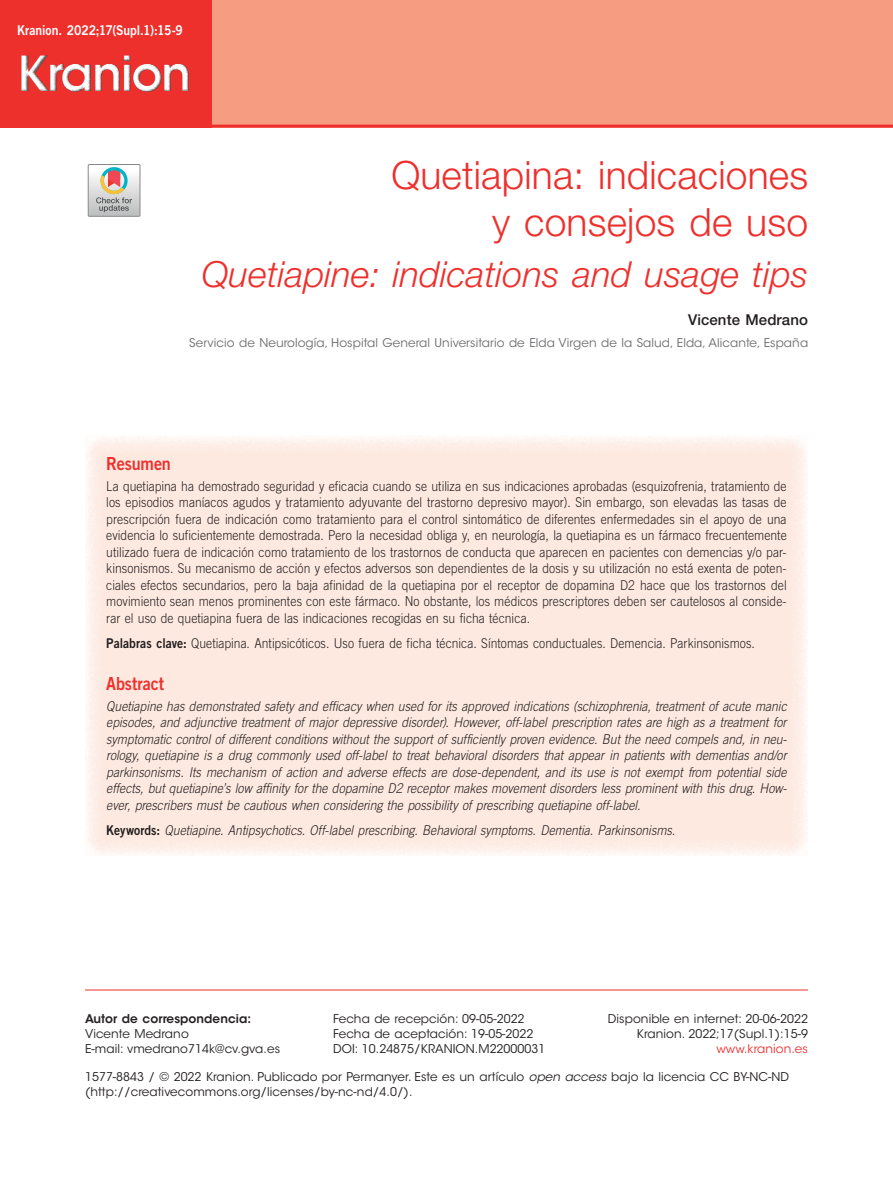
<style>
.page{position:relative;width:893px;height:1191px;background:#fff}
.page>*{position:absolute;margin:0;border:0;box-sizing:border-box;transform-origin:0 0}
.t1{font:600 48.15px "ITC Avant Garde Std";letter-spacing:-.04em;color:#fff}
.t2{font:300 39px/46.8px "Helvetica Neue LT Std";letter-spacing:.005em;color:#ee302d;text-align:right}
.t3{font:italic 300 36px "Helvetica Neue LT Std";letter-spacing:.005em;color:#ee302d}
.t4{font:18px "Trade Gothic LT Std Bd 2";letter-spacing:-.005em;color:#ee302d;scale:.9 1}
.t5{font:500 15px "Helvetica Neue LT Std";letter-spacing:.005em;color:#231f20}
.t6{font:300 13.5px/16.5px "Trade Gothic LT Std";letter-spacing:.005em;color:#231f20;text-align:justify;scale:.9 1}
.t7{font:italic 300 13.5px/16.5px "Trade Gothic LT Std";color:#231f20;text-align:justify;scale:.9 1}
.t8{font:13.5px "Trade Gothic LT Std Bd 2";letter-spacing:-.005em;color:#fff;scale:.9 1}
.t9{font:12px/15px "ITC Avant Garde Std";letter-spacing:.005em;color:#231f20}
.t10{font:12px "ITC Avant Garde Std";letter-spacing:.005em;color:#6c6d70}
.t11{font:600 12px "ITC Avant Garde Std";letter-spacing:.005em;color:#231f20}
.t12{font:12px "ITC Avant Garde Std";letter-spacing:.005em;color:#ee302d}
.s1{font-family:"Trade Gothic LT Std Bd 2";font-weight:400}
.s2{font-family:"Trade Gothic LT Std Bd 2";font-weight:400;font-style:normal}
.s3{font-style:italic}
</style>
<div class="page">
<div style="left:0;top:0;width:213px;height:128px;background:#ee302d"></div>
<div style="left:213px;top:0;width:680px;height:128px;background:#f69c81"></div>
<div style="left:10px;top:42px;width:240px;height:62px;background:#231f20;opacity:.75"></div>
<div style="left:85px;top:435px;width:723px;height:421px;background:#fde9e0"></div>
<hr style="left:85px;top:989px;width:723px;height:1px;background:#ee302d">
<svg style="left:88px;top:164px;width:52px;height:52px"></svg>
<hr style="left:0;top:125px;width:893px;height:3px;background:#ee302d">
<p class="t8" style="left:17px;top:22px;width:186px">Kranion. 2022;17(Supl.1):15-9</p>
<h1 class="t1" style="left:17px;top:43px;width:176px">Kranion</h1>
<h2 class="t2" style="left:391px;top:151px;width:418px">Quetiapina: indicaciones y consejos de uso</h2>
<h3 class="t3" style="left:202px;top:252px;width:608px">Quetiapine: indications and usage tips</h3>
<p class="t5" style="left:688px;top:310px;width:121px">Vicente Medrano</p>
<p class="t10" style="left:189px;top:335px;width:620px">Servicio de Neurología, Hospital General Universitario de Elda Virgen de la Salud, Elda, Alicante, España</p>
<h3 class="t4" style="left:106px;top:452px;width:73px">Resumen</h3>
<p class="t6" style="left:106px;top:477px;width:757px">La quetiapina ha demostrado seguridad y eficacia cuando se utiliza en sus indicaciones aprobadas (esquizofrenia, tratamiento de los episodios maníacos agudos y tratamiento adyuvante del trastorno depresivo mayor). Sin embargo, son elevadas las tasas de prescripción fuera de indicación como tratamiento para el control sintomático de diferentes enfermedades sin el apoyo de una evidencia lo suficientemente demostrada. Pero la necesidad obliga y, en neurología, la quetiapina es un fármaco frecuentemente utilizado fuera de indicación como tratamiento de los trastornos de conducta que aparecen en pacientes con demencias y/o par&shy;kinsonismos. Su mecanismo de acción y efectos adversos son dependientes de la dosis y su utilización no está exenta de poten&shy;ciales efectos secundarios, pero la baja afinidad de la quetiapina por el receptor de dopamina D2 hace que los trastornos del movimiento sean menos prominentes con este fármaco. No obstante, los médicos prescriptores deben ser cautelosos al conside&shy;rar el uso de quetiapina fuera de las indicaciones recogidas en su ficha técnica.</p>
<p class="t6" style="left:106px;top:634px;width:722px"><span class="s1">Palabras clave:</span> Quetiapina. Antipsicóticos. Uso fuera de ficha técnica. Síntomas conductuales. Demencia. Parkinsonismos.</p>
<h3 class="t4" style="left:106px;top:672px;width:66px">Abstract</h3>
<p class="t7" style="left:106px;top:698px;width:758px">Quetiapine has demonstrated safety and efficacy when used for its approved indications (schizophrenia, treatment of acute manic episodes, and adjunctive treatment of major depressive disorder). However, off-label prescription rates are high as a treatment for symptomatic control of different conditions without the support of sufficiently proven evidence. But the need compels and, in neu&shy;rology, quetiapine is a drug commonly used off-label to treat behavioral disorders that appear in patients with dementias and/or parkinsonisms. Its mechanism of action and adverse effects are dose-dependent, and its use is not exempt from potential side effects, but quetiapine’s low affinity for the dopamine D2 receptor makes movement disorders less prominent with this drug. How&shy;ever, prescribers must be cautious when considering the possibility of prescribing quetiapine off-label.</p>
<p class="t7" style="left:106px;top:822px;width:634px"><span class="s2">Keywords:</span> Quetiapine. Antipsychotics. Off-label prescribing. Behavioral symptoms. Dementia. Parkinsonisms.</p>
<p class="t9" style="left:333px;top:1011px;width:214px">Fecha de recepción: 09-05-2022<br>Fecha de aceptación: 19-05-2022<br>DOI: 10.24875/KRANION.M22000031</p>
<p class="t9" style="left:608px;top:1011px;width:202px;text-align:right">Disponible en internet: 20-06-2022<br>Kranion. 2022;17(Supl.1):15-9</p>
<p class="t11" style="left:85px;top:1010px;width:168px">Autor de correspondencia:</p>
<p class="t9" style="left:85px;top:1026px;width:197px">Vicente Medrano<br>E-mail: vmedrano714k@cv.gva.es</p>
<p class="t12" style="left:716px;top:1041px;width:93px">www.kranion.es</p>
<p class="t9" style="left:85px;top:1069px;width:706px">1577-8843 / © 2022 Kranion. Publicado por Permanyer. Este es un artículo <span class="s3">open access</span> bajo la licencia CC BY-NC-ND (http://creativecommons.org/licenses/by-nc-nd/4.0/).</p>
</div>
